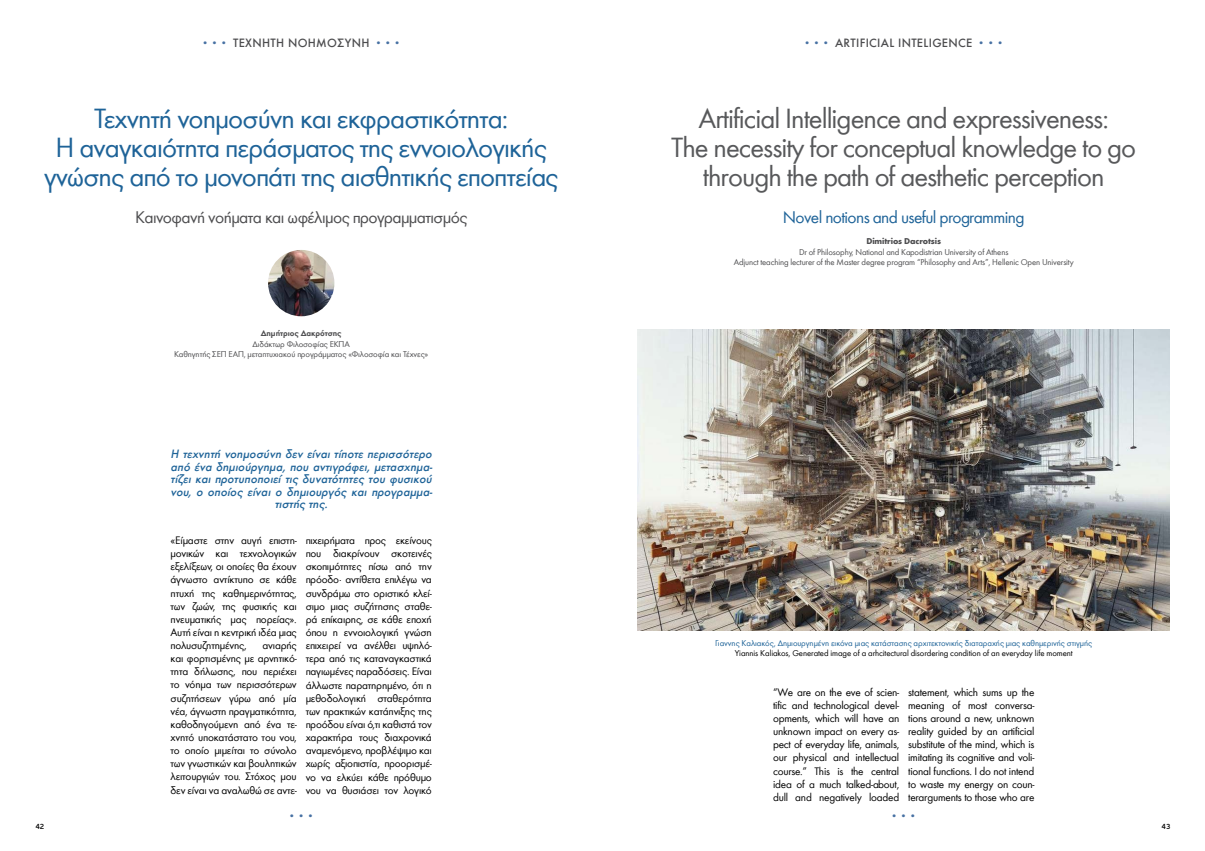
<style>
.page{position:relative;width:1205px;height:851px;background:#fff}
.page>*{position:absolute;margin:0;border:0;box-sizing:border-box;transform-origin:0 0}
.t1{font:28.75px/28.8px "Futura Greek";letter-spacing:-.035em;color:#1e6398;text-align:center}
.t2{font:28.75px/28.8px "Futura Greek";letter-spacing:-.035em;color:#58595b;text-align:center}
.t3{font:17.5px "Futura Greek";letter-spacing:-.035em;color:#4d4d4f}
.t4{font:17.5px "Futura Greek";letter-spacing:-.035em;color:#1e6398}
.t5{font:500 15px "Futura Greek";color:#4771a3}
.t6{font:italic 500 12.5px/12.5px "Futura Greek";color:#1e6398;text-align:center}
.t7{font:500 12.5px "Futura Greek";letter-spacing:.025em;color:#4d4d4f}
.t8{font:11.25px/13.1px "Futura Greek";letter-spacing:-.02em;color:#000;text-align:justify}
.t9{font:8.75px/10.5px "Futura Greek";letter-spacing:-.015em;color:#4d4d4f;text-align:center}
.t10{font:8.75px "Futura Greek";letter-spacing:-.01em;color:#1e6398}
.t11{font:8.75px "Futura Greek";letter-spacing:-.01em;color:#000}
.t12{font:700 8.75px "Futura Greek";letter-spacing:-.015em;color:#4d4d4f}
.t13{font:600 8.75px "Futura Greek";letter-spacing:-.015em;color:#4d4d4f}
.t14{font:500 7.5px "PF Textbook";color:#000}
.s1{font-size:15px;color:#4771a3}
</style>
<div class="page">
<img style="left:268px;top:250px;width:66px;height:66px;border-radius:33px">
<img style="left:638px;top:330px;width:531px;height:300px">
<p class="t7" style="left:201px;top:35px;width:203px"><span class="s1">•••</span> ΤΕΧΝΗΤΗ ΝΟΗΜΟΣΥΝΗ <span class="s1">•••</span></p>
<h1 class="t1" style="left:44px;top:105px;width:516px">Τεχνητή νοημοσύνη και εκφραστικότητα:<br>Η αναγκαιότητα περάσματος της εννοιολογικής γνώσης από το μονοπάτι της αισθητικής εποπτείας</h1>
<h2 class="t3" style="left:135px;top:208px;width:334px">Καινοφανή νοήματα και ωφέλιμος προγραμματισμός</h2>
<p class="t13" style="left:261px;top:328px;width:82px">Δημήτριος Δακρότσης</p>
<p class="t9" style="left:174px;top:339px;width:256px">Διδάκτωρ Φιλοσοφίας ΕΚΠΑ<br>Καθηγητής ΣΕΠ ΕΑΠ, μεταπτυχιακού προγράμματος «Φιλοσοφία και Τέχνες»</p>
<p class="t6" style="left:171px;top:448px;width:263px">Η τεχνητή νοημοσύνη δεν είναι τίποτε περισσότερο από ένα δημιούργημα, που αντιγράφει, μετασχημα&shy;τίζει και προτυποποιεί τις δυνατότητες του φυσικού νου, ο οποίος είναι ο δημιουργός και προγραμμα&shy;τιστής της.</p>
<p class="t8" style="left:171px;top:534px;width:128px">«Είμαστε στην αυγή επιστη&shy;μονικών και τεχνολογικών εξελίξεων, οι οποίες θα έχουν άγνωστο αντίκτυπο σε κάθε πτυχή της καθημερινότητας, των ζωών, της φυσικής και πνευματικής μας πορείας».<br>Αυτή είναι η κεντρική ιδέα μιας πολυσυζητημένης,</p>
<p class="t8" style="left:171px;top:639px;width:128px;text-indent:92px">ανιαρής και φορτισμένης με αρνητικό&shy;τητα δήλωσης, που περιέχει το νόημα των περισσότερων συζητήσεων γύρω από μία νέα, άγνωστη πραγματικότητα, καθοδηγούμενη από ένα τε&shy;χνητό υποκατάστατο του νου, το οποίο μιμείται το σύνολο των γνωστικών και βουλητικών λειτουργιών του. Στόχος μου δεν είναι να αναλωθώ σε αντε-</p>
<p class="t8" style="left:306px;top:534px;width:128px">πιχειρήματα προς εκείνους που διακρίνουν σκοτεινές σκοπιμότητες πίσω από την πρόοδο· αντίθετα επιλέγω να συνδράμω στο οριστικό κλεί&shy;σιμο μιας συζήτησης σταθε&shy;ρά επίκαιρης, σε κάθε εποχή όπου η εννοιολογική γνώση επιχειρεί να ανέλθει υψηλό&shy;τερα από τις καταναγκαστικά παγιωμένες παραδόσεις. Είναι άλλωστε παρατηρημένο, ότι η μεθοδολογική σταθερότητα των πρακτικών κατάπνιξης της προόδου είναι ό,τι καθιστά τον χαρακτήρα τους διαχρονικά αναμενόμενο, προβλέψιμο και χωρίς αξιοπιστία, προορισμέ&shy;νο να ελκύει κάθε πρόθυμο νου να θυσιάσει τον λογικό</p>
<h3 class="t5" style="left:287px;top:805px;width:29px">•••</h3>
<p class="t7" style="left:803px;top:35px;width:203px"><span class="s1">•••</span> ARTIFICIAL INTELIGENCE <span class="s1">•••</span></p>
<h1 class="t2" style="left:671px;top:105px;width:466px">Artificial Intelligence and expressiveness:<br>The necessity for conceptual knowledge to go through the path of aesthetic perception</h1>
<h2 class="t4" style="left:783px;top:208px;width:243px">Novel notions and useful programming</h2>
<p class="t12" style="left:866px;top:236px;width:76px">Dimitrios Dacrotsis</p>
<p class="t9" style="left:734px;top:247px;width:341px">Dr of Philosophy, National and Kapodistrian University of Athens<br>Adjunct teaching lecturer of the Master degree program “Philosophy and Arts”, Hellenic Open University</p>
<p class="t10" style="left:715px;top:639px;width:378px">Γιαννης Καλιακός, Δημιουργημένη εικόνα μιας κατάστασης αρχιτεκτονικής διαταραχής μιας καθημερινής στιγμής</p>
<p class="t11" style="left:735px;top:649px;width:339px">Yiannis Kaliakos, Generated image of a arhcitectural disordering condition of an everyday life moment</p>
<p class="t8" style="left:773px;top:685px;width:128px">“We are on the eve of scien&shy;tific and technological devel&shy;opments, which will have an unknown impact on every as&shy;pect of everyday life, animals, our physical and intellectual course.” This is the central idea of a much talked-about, dull and negatively loaded</p>
<p class="t8" style="left:908px;top:685px;width:128px">statement, which sums up the meaning of most conversa&shy;tions around a new, unknown reality guided by an artificial substitute of the mind, which is imitating its cognitive and voli&shy;tional functions. I do not intend to waste my energy on coun&shy;terarguments to those who are</p>
<h3 class="t5" style="left:890px;top:805px;width:29px">•••</h3>
<p class="t14" style="left:35px;top:822px;width:11px">42</p>
<p class="t14" style="left:1161px;top:822px;width:11px">43</p>
</div>
